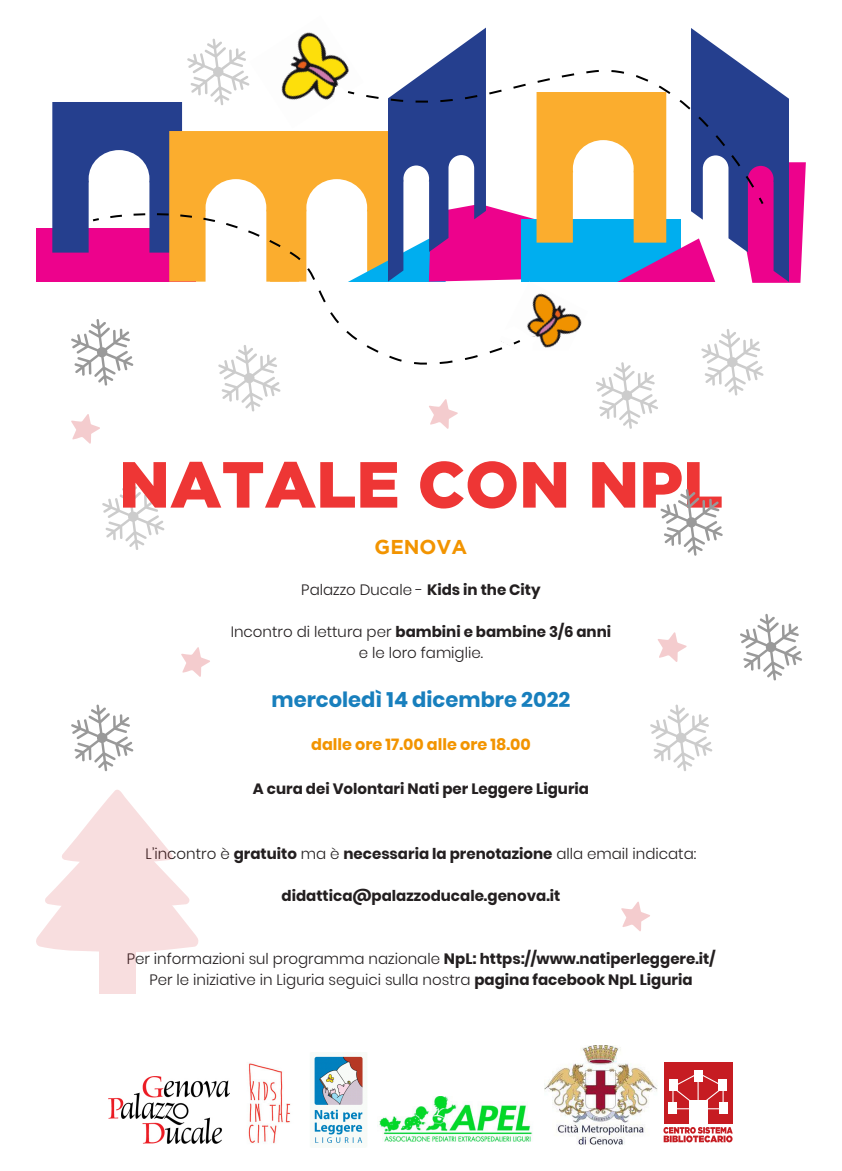
<style>
.page{position:relative;width:842px;height:1171px;background:#fff}
.page>*{position:absolute;margin:0;border:0;box-sizing:border-box;transform-origin:0 0}
.t1{font:900 65px "Gotham";color:#ee3635}
.t2{font:700 21px "Poppins";color:#187fbd}
.t3{font:700 20px "Gotham";color:#f29400}
.t4{font:700 16px "Poppins";color:#f29400}
.t5{font:300 15px "Poppins";color:#231f20}
.t6{font:700 15px "Poppins";color:#231f20}
.s1{font-weight:700}
.s2{font-weight:300}
</style>
<div class="page">
<div style="left:36px;top:228px;width:160px;height:54px;background:#ed028c"></div>
<svg style="left:102px;top:483px;width:63px;height:67px"></svg>
<svg style="left:650px;top:704px;width:62px;height:67px"></svg>
<svg style="left:71px;top:704px;width:62px;height:67px"></svg>
<svg style="left:740px;top:614px;width:62px;height:66px"></svg>
<img style="left:248px;top:1063px;width:43px;height:81px">
<img style="left:314px;top:1056px;width:49px;height:87px">
<img style="left:377px;top:1096px;width:156px;height:46px">
<img style="left:108px;top:1076px;width:122px;height:67px">
<div style="left:664px;top:1062px;width:68px;height:61px;background:#c61c22"></div>
<div style="left:689px;top:1099px;width:18px;height:26px;background:#fff"></div>
<div style="left:669px;top:1102px;width:8px;height:12px;background:#fff"></div>
<div style="left:719px;top:1102px;width:8px;height:12px;background:#fff"></div>
<div style="left:694px;top:1070px;width:8px;height:12px;background:#fff"></div>
<div style="left:669px;top:1079px;width:8px;height:12px;background:#fff"></div>
<div style="left:719px;top:1079px;width:8px;height:12px;background:#fff"></div>
<svg style="left:663px;top:1127px;width:70px;height:15px"></svg>
<svg style="left:672px;top:1073px;width:52px;height:37px"></svg>
<img style="left:544px;top:1046px;width:114px;height:99px">
<svg style="left:660px;top:489px;width:63px;height:67px"></svg>
<svg style="left:36px;top:790px;width:163px;height:204px"></svg>
<div style="left:99px;top:938px;width:37px;height:55px;background:#f8dedf"></div>
<svg style="left:621px;top:901px;width:29px;height:30px"></svg>
<svg style="left:181px;top:647px;width:29px;height:30px"></svg>
<svg style="left:658px;top:632px;width:29px;height:30px"></svg>
<svg style="left:52px;top:28px;width:754px;height:416px"></svg>
<p class="t1" style="left:119px;top:447px;width:605px">NATALE CON NPL</p>
<p class="t3" style="left:375px;top:535px;width:94px">GENOVA</p>
<p class="t5" style="left:301px;top:581px;width:241px">Palazzo Ducale - <span class="s1">Kids in the City</span></p>
<p class="t6" style="left:231px;top:623px;width:382px"><span class="s2">Incontro di lettura per</span> bambini e bambine 3/6 anni</p>
<p class="t5" style="left:359px;top:644px;width:126px">e le loro famiglie.</p>
<p class="t2" style="left:271px;top:687px;width:300px">mercoledì 14 dicembre 2022</p>
<p class="t4" style="left:311px;top:735px;width:221px">dalle ore 17.00 alle ore 18.00</p>
<p class="t6" style="left:253px;top:780px;width:338px">A cura dei Volontari Nati per Leggere Liguria</p>
<p class="t5" style="left:146px;top:845px;width:552px">L’incontro è <span class="s1">gratuito</span> ma è <span class="s1">necessaria la prenotazione</span> alla email indicata:</p>
<p class="t6" style="left:282px;top:887px;width:280px">didattica@palazzoducale.genova.it</p>
<p class="t5" style="left:127px;top:950px;width:590px">Per informazioni sul programma nazionale <span class="s1">NpL: https://www.natiperleggere.it/</span></p>
<p class="t5" style="left:149px;top:970px;width:545px">Per le iniziative in Liguria seguici sulla nostra <span class="s1">pagina facebook NpL Liguria</span></p>
</div>
